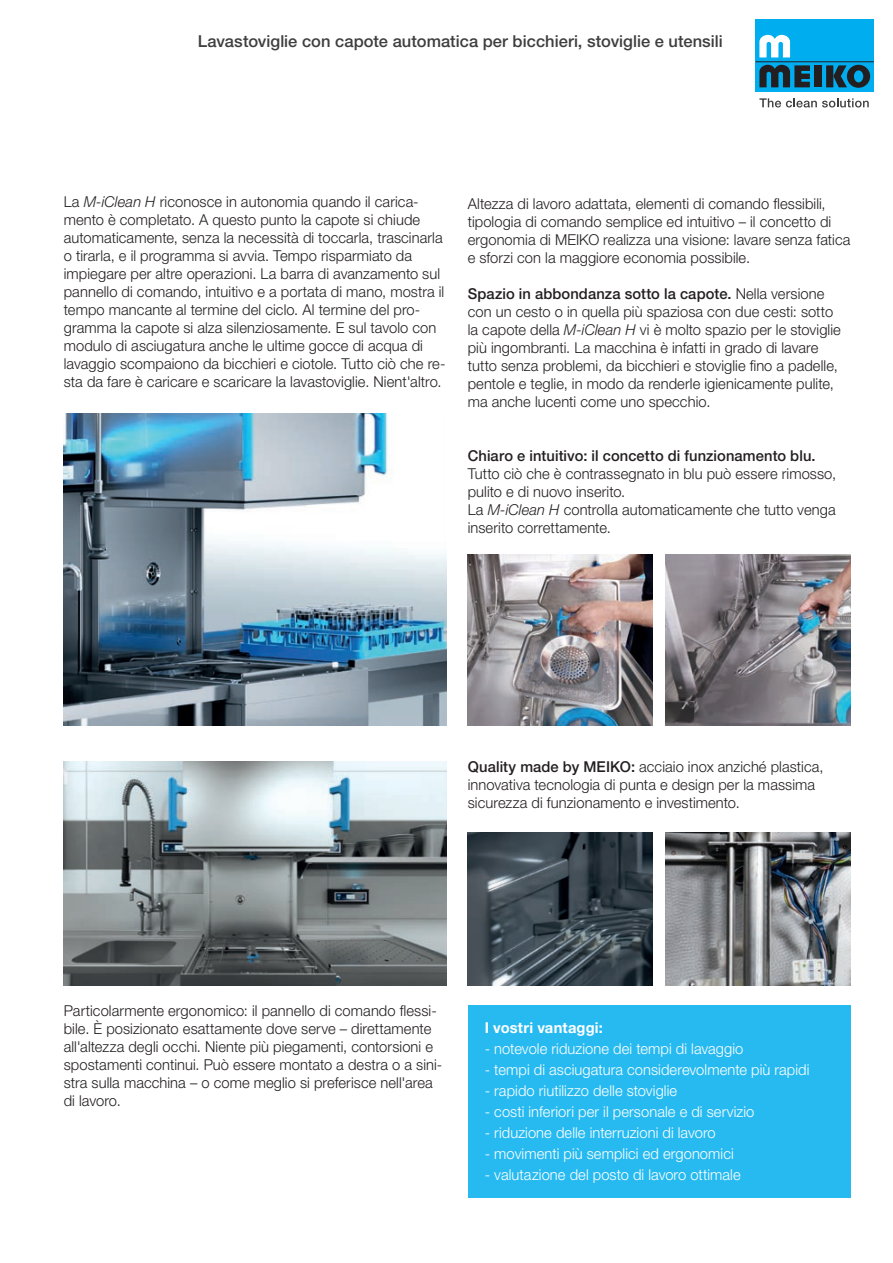
<style>
.page{position:relative;width:893px;height:1263px;background:#fff}
.page>*{position:absolute;margin:0;border:0;box-sizing:border-box;transform-origin:0 0}
.t1{font:500 16.5px "Helvetica Neue LTW1 G";letter-spacing:.005em;color:#3e3e3f}
.t2{font:300 15px/18px "Helvetica Neue LTW1 G";letter-spacing:.005em;color:#231f20}
.t3{font:300 15px "Helvetica Neue LTW1 G";letter-spacing:.005em;color:#fff}
.t4{font:500 15px "Helvetica Neue LTW1 G";letter-spacing:.005em;color:#231f20}
.t5{font:700 15px "Helvetica Neue LTW1 G";letter-spacing:.01em;color:#fff}
.s1{font-style:italic}
.s2{font-weight:500}
</style>
<div class="page">
<div style="left:756px;top:19px;width:118px;height:72px;background:#00aeef"></div>
<div style="left:814px;top:65px;width:8px;height:22px;background:#231f20"></div>
<svg style="left:826px;top:65px;width:44px;height:23px"></svg>
<hr style="left:756px;top:61px;width:118px;height:1px;background:#231f20">
<svg style="left:759px;top:35px;width:31px;height:22px"></svg>
<svg style="left:759px;top:65px;width:51px;height:22px"></svg>
<svg style="left:759px;top:98px;width:110px;height:9px"></svg>
<img style="left:665px;top:832px;width:185px;height:154px">
<img style="left:468px;top:832px;width:185px;height:154px">
<img style="left:665px;top:555px;width:185px;height:170px">
<img style="left:468px;top:555px;width:185px;height:170px">
<img style="left:64px;top:761px;width:382px;height:225px">
<img style="left:64px;top:414px;width:382px;height:311px">
<div style="left:468px;top:1005px;width:382px;height:192px;background:#27baf1"></div>
<p class="t1" style="left:198px;top:31px;width:526px">Lavastoviglie con capote automatica per bicchieri, stoviglie e utensili</p>
<p class="t2" style="left:64px;top:193px;width:383px">La <span class="s1">M-iClean H</span> riconosce in autonomia quando il carica&shy;mento è completato. A questo punto la capote si chiude automaticamente, senza la necessità di toccarla, trascinarla o tirarla, e il programma si avvia. Tempo risparmiato da impiegare per altre operazioni. La barra di avanzamento sul pannello di comando, intuitivo e a portata di mano, mostra il tempo mancante al termine del ciclo. Al termine del pro&shy;gramma la capote si alza silenziosamente. E sul tavolo con modulo di asciugatura anche le ultime gocce di acqua di lavaggio scompaiono da bicchieri e ciotole. Tutto ciò che re&shy;sta da fare è caricare e scaricare la lavastoviglie. Nient'altro.</p>
<p class="t2" style="left:468px;top:194px;width:384px">Altezza di lavoro adattata, elementi di comando flessibili, tipologia di comando semplice ed intuitivo – il concetto di ergonomia di MEIKO realizza una visione: lavare senza fatica e sforzi con la maggiore economia possibile.</p>
<p class="t2" style="left:468px;top:284px;width:375px"><span class="s2">Spazio in abbondanza sotto la capote.</span> Nella versione con un cesto o in quella più spaziosa con due cesti: sotto la capote della <span class="s1">M-iClean H</span> vi è molto spazio per le stoviglie più ingombranti. La macchina è infatti in grado di lavare tutto senza problemi, da bicchieri e stoviglie fino a padelle, pentole e teglie, in modo da renderle igienicamente pulite, ma anche lucenti come uno specchio.</p>
<p class="t4" style="left:468px;top:446px;width:349px">Chiaro e intuitivo: il concetto di funzionamento blu.</p>
<p class="t2" style="left:468px;top:464px;width:370px">Tutto ciò che è contrassegnato in blu può essere rimosso, pulito e di nuovo inserito.<br>La <span class="s1">M-iClean H</span> controlla automaticamente che tutto venga inserito correttamente.</p>
<p class="t2" style="left:468px;top:757px;width:357px"><span class="s2">Quality made by MEIKO:</span> acciaio inox anziché plastica, innovativa tecnologia di punta e design per la massima sicurezza di funzionamento e investimento.</p>
<p class="t2" style="left:64px;top:1001px;width:380px">Particolarmente ergonomico: il pannello di comando flessi&shy;bile. È posizionato esattamente dove serve – direttamente all'altezza degli occhi. Niente più piegamenti, contorsioni e spostamenti continui. Può essere montato a destra o a sini&shy;stra sulla macchina – o come meglio si preferisce nell'area di lavoro.</p>
<p class="t5" style="left:485px;top:1018px;width:120px">I vostri vantaggi:</p>
<p class="t3" style="left:485px;top:1039px;width:260px">- notevole riduzione dei tempi di lavaggio</p>
<p class="t3" style="left:485px;top:1060px;width:326px">- tempi di asciugatura considerevolmente più rapidi</p>
<p class="t3" style="left:485px;top:1081px;width:194px">- rapido riutilizzo delle stoviglie</p>
<p class="t3" style="left:485px;top:1102px;width:271px">- costi inferiori per il personale e di servizio</p>
<p class="t3" style="left:485px;top:1123px;width:233px">- riduzione delle interruzioni di lavoro</p>
<p class="t3" style="left:485px;top:1144px;width:251px">- movimenti più semplici ed ergonomici</p>
<p class="t3" style="left:485px;top:1165px;width:257px">- valutazione del posto di lavoro ottimale</p>
</div>
